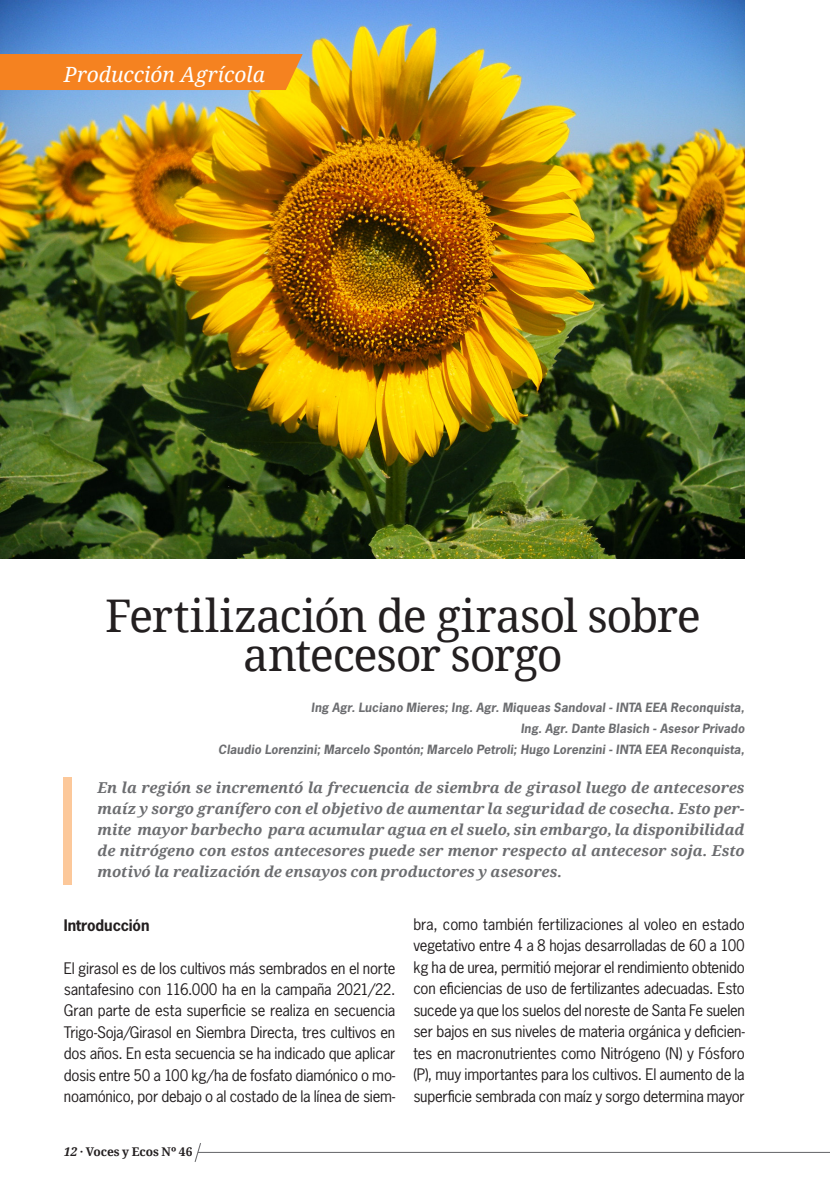
<style>
.page{position:relative;width:830px;height:1191px;background:#fff}
.page>*{position:absolute;margin:0;border:0;box-sizing:border-box;transform-origin:0 0}
.texto{font:45px/39px "Droid Serif";letter-spacing:-.025em;color:#231f20;text-align:center}
.t1{font:italic 21px "Droid Serif";color:#fff}
.texto-2{font:15px/21.5px "News Gothic Std";letter-spacing:-.015em;color:#231f20;text-align:justify}
.texto-3{font:italic 700 15px/21px "Droid Serif";letter-spacing:-.005em;color:#6c6d70;text-align:justify}
.texto-4{font:700 15px "News Gothic Std";letter-spacing:-.01em;color:#231f20}
.texto-5{font:italic 700 12px "News Gothic Std";letter-spacing:.01em;color:#6c6d70}
.t2{font:700 12px "Droid Serif";letter-spacing:-.005em;color:#231f20}
.s1{font-style:italic}
</style>
<div class="page">
<hr style="left:198px;top:1151px;width:631px;height:2px;background:#6c6d70">
<svg style="left:194px;top:1143px;width:8px;height:19px"></svg>
<img style="left:0;top:0;width:744px;height:558px">
<div style="left:0;top:54px;width:302px;height:36px;background:#f58220"></div>
<div style="left:64px;top:777px;width:8px;height:107px;background:#fcc89a"></div>
<p class="t1" style="left:64px;top:62px;width:202px">Producción Agrícola</p>
<p class="texto" style="left:105px;top:597px;width:597px">Fertilización de girasol sobre antecesor sorgo</p>
<p class="texto-5" style="left:311px;top:699px;width:434px">Ing Agr. Luciano Mieres; Ing. Agr. Miqueas Sandoval - INTA EEA Reconquista,</p>
<p class="texto-5" style="left:520px;top:720px;width:225px">Ing. Agr. Dante Blasich - Asesor Privado</p>
<p class="texto-5" style="left:218px;top:741px;width:527px">Claudio Lorenzini; Marcelo Spontón; Marcelo Petroli; Hugo Lorenzini - INTA EEA Reconquista,</p>
<p class="texto-3" style="left:98px;top:777px;width:648px">En la región se incrementó la frecuencia de siembra de girasol luego de antecesores maíz y sorgo granífero con el objetivo de aumentar la seguridad de cosecha. Esto per&shy;mite mayor barbecho para acumular agua en el suelo, sin embargo, la disponibilidad de nitrógeno con estos antecesores puede ser menor respecto al antecesor soja. Esto motivó la realización de ensayos con productores y asesores.</p>
<p class="texto-4" style="left:64px;top:915px;width:87px">Introducción</p>
<p class="texto-2" style="left:64px;top:957px;width:333px">El girasol es de los cultivos más sembrados en el norte santafesino con 116.000 ha en la campaña 2021/22.<br>Gran parte de esta superficie se realiza en secuencia Trigo-Soja/Girasol en Siembra Directa, tres cultivos en dos años. En esta secuencia se ha indicado que aplicar dosis entre 50 a 100 kg/ha de fosfato diamónico o mo&shy;noamónico, por debajo o al costado de la línea de siem-</p>
<p class="t2" style="left:64px;top:1145px;width:130px"><span class="s1">12</span> · Voces y Ecos Nº 46</p>
<p class="texto-2" style="left:413px;top:913px;width:333px">bra, como también fertilizaciones al voleo en estado vegetativo entre 4 a 8 hojas desarrolladas de 60 a 100 kg ha de urea, permitió mejorar el rendimiento obtenido con eficiencias de uso de fertilizantes adecuadas. Esto sucede ya que los suelos del noreste de Santa Fe suelen ser bajos en sus niveles de materia orgánica y deficien&shy;tes en macronutrientes como Nitrógeno (N) y Fósforo (P), muy importantes para los cultivos. El aumento de la superficie sembrada con maíz y sorgo determina mayor</p>
</div>
